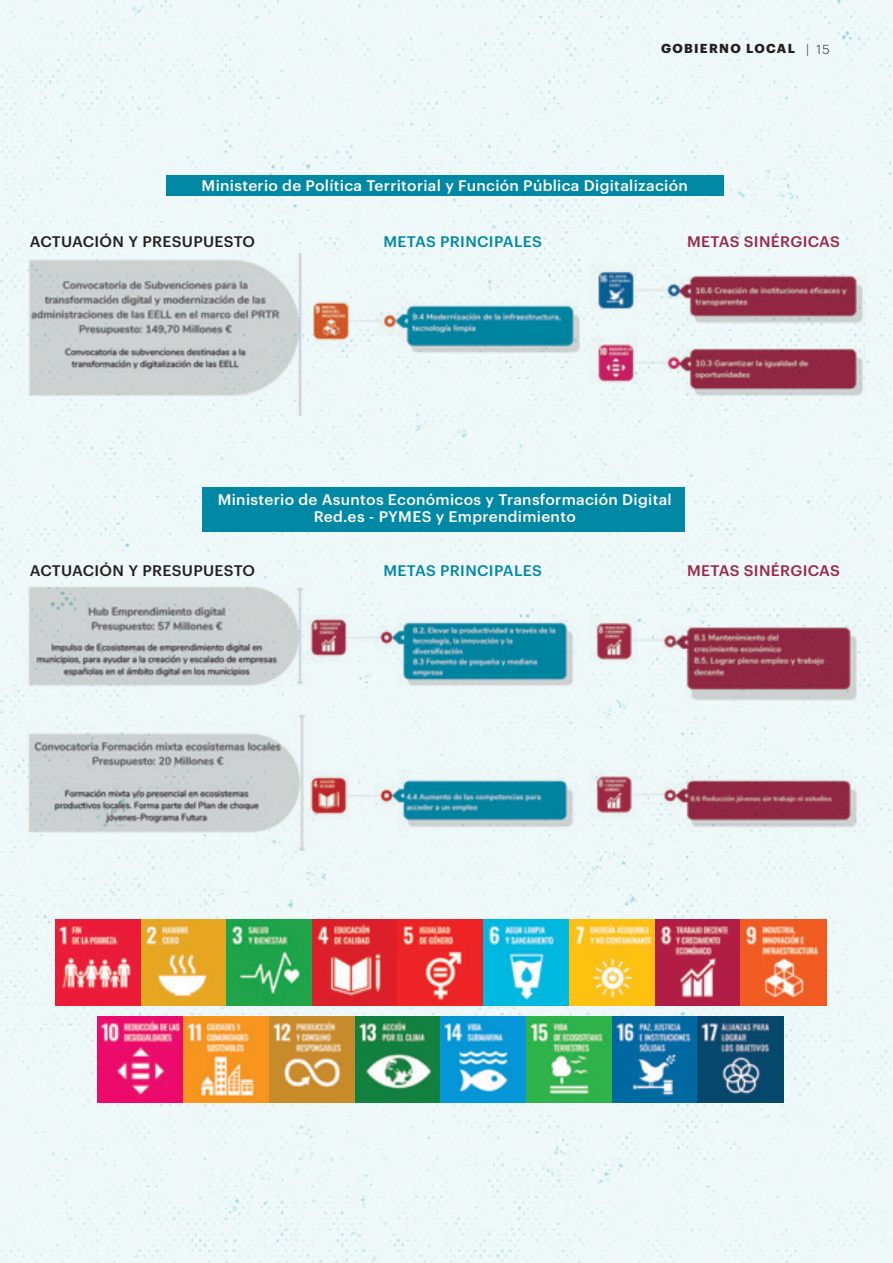
<style>
.page{position:relative;width:893px;height:1263px;background:#eff9f9}
.page>*{position:absolute;margin:0;border:0;box-sizing:border-box;transform-origin:0 0}
.t1{font:500 15px/17.2px "Graphik";letter-spacing:.02em;color:#fff;text-align:center}
.t2{font:500 15px "Graphik";letter-spacing:.02em;color:#231f20}
.t3{font:500 15px "Graphik";letter-spacing:.02em;color:#0088a5}
.t4{font:500 15px "Graphik";letter-spacing:.02em;color:#9a2846}
.t5{font:700 12.75px "Graphik";color:#231f20}
.t6{font:300 12.75px "Graphik";color:#231f20}
</style>
<div class="page">
<img style="left:26px;top:580px;width:840px;height:274px">
<img style="left:26px;top:253px;width:840px;height:162px">
<img style="left:98px;top:1017px;width:686px;height:85px">
<img style="left:55px;top:920px;width:771px;height:85px">
<div style="left:202px;top:487px;width:483px;height:44px;background:#0088a5"></div>
<div style="left:166px;top:176px;width:558px;height:20px;background:#0088a5"></div>
<p class="t5" style="left:661px;top:39px;width:11px">GOBIERNO</p>
<p class="t5" style="left:746px;top:39px;width:11px">LOCAL</p>
<p class="t6" style="left:806px;top:40px;width:25px">| 15</p>
<p class="t1" style="left:202px;top:175px;width:488px">Ministerio de Política Territorial y Función Pública Digitalización</p>
<p class="t2" style="left:30px;top:230px;width:227px">ACTUACIÓN Y PRESUPUESTO</p>
<p class="t3" style="left:383px;top:230px;width:160px">METAS PRINCIPALES</p>
<p class="t4" style="left:687px;top:230px;width:154px">METAS SINÉRGICAS</p>
<p class="t1" style="left:218px;top:489px;width:456px">Ministerio de Asuntos Económicos y Transformación Digital<br>Red.es - PYMES y Emprendimiento</p>
<p class="t2" style="left:30px;top:559px;width:227px">ACTUACIÓN Y PRESUPUESTO</p>
<p class="t3" style="left:383px;top:559px;width:160px">METAS PRINCIPALES</p>
<p class="t4" style="left:687px;top:559px;width:154px">METAS SINÉRGICAS</p>
</div>
